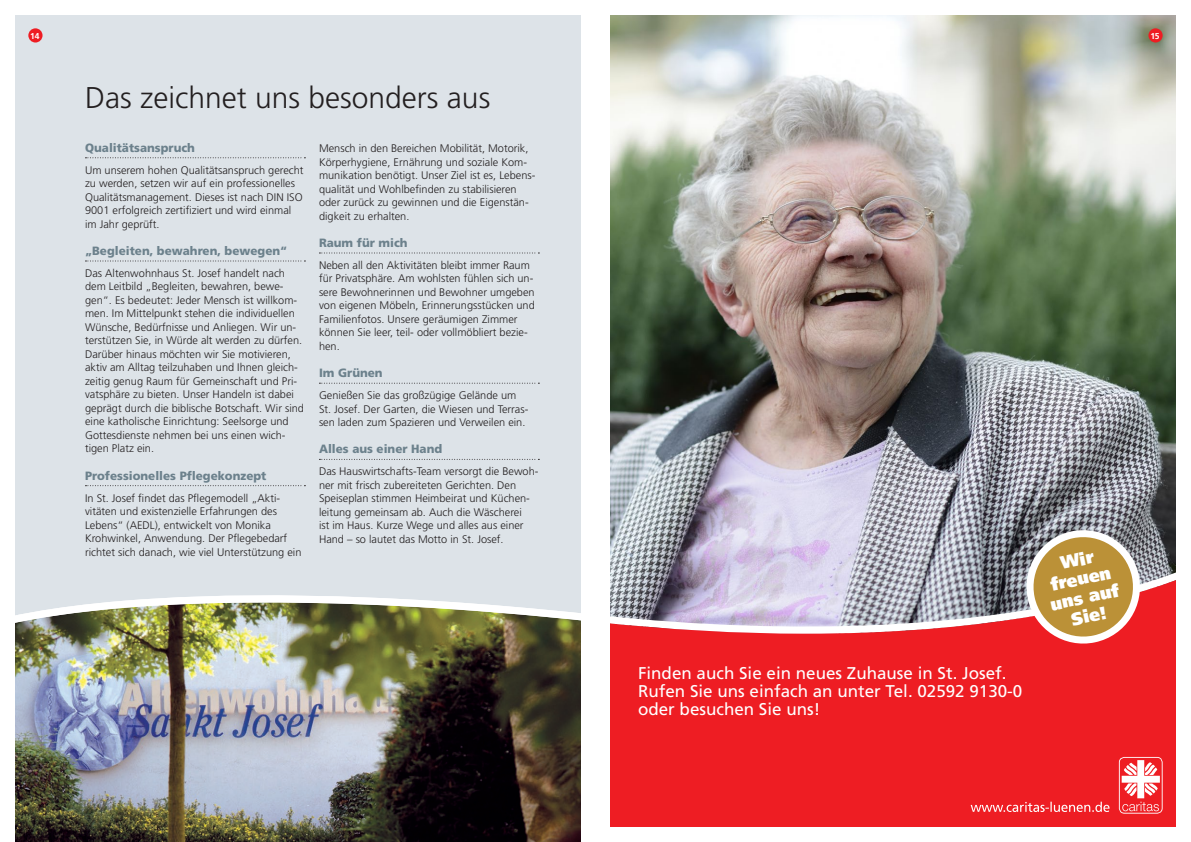
<style>
.page{position:relative;width:1191px;height:842px;background:#fff}
.page>*{position:absolute;margin:0;border:0;box-sizing:border-box;transform-origin:0 0}
.t1{font:300 30px "Frutiger LT";color:#231f20}
.t2{font:900 18px/19px "Frutiger LT";color:#fff;text-align:center;scale:.95 1}
.t3{font:17px/18px "Frutiger LT";color:#fff}
.t4{font:900 12px "Frutiger LT";color:#6c818c}
.t5{font:300 11px/13.5px "Frutiger LT";color:#231f20}
.t6{font:700 8.5px "Frutiger LT";color:#fff}
</style>
<div class="page">
<img style="left:610px;top:15px;width:566px;height:548px">
<svg style="left:610px;top:563px;width:566px;height:8px;background:#a8a6b5"></svg>
<svg style="left:610px;top:571px;width:566px;height:256px;background:#e33940"></svg>
<div style="left:15px;top:15px;width:566px;height:575px;background:#dde3e8"></div>
<img style="left:15px;top:628px;width:566px;height:214px">
<svg style="left:85px;top:157px;width:220px;height:1px"></svg>
<svg style="left:85px;top:261px;width:220px;height:1px"></svg>
<svg style="left:85px;top:485px;width:220px;height:1px"></svg>
<svg style="left:319px;top:253px;width:220px;height:1px"></svg>
<svg style="left:319px;top:383px;width:220px;height:1px"></svg>
<svg style="left:319px;top:459px;width:220px;height:1px"></svg>
<img style="left:15px;top:590px;width:566px;height:38px">
<svg style="left:1025px;top:529px;width:116px;height:118px"></svg>
<div style="left:1148px;top:28px;width:14px;height:15px;background:#ee1d23;border-radius:50%"></div>
<svg style="left:1118px;top:757px;width:44px;height:57px"></svg>
<svg style="left:970px;top:802px;width:139px;height:10px"></svg>
<div style="left:28px;top:28px;width:15px;height:15px;background:#ee1d23;border-radius:50%"></div>
<p class="t6" style="left:30px;top:31px;width:11px">14</p>
<p class="t6" style="left:1150px;top:31px;width:11px">15</p>
<h1 class="t1" style="left:85px;top:80px;width:407px">Das zeichnet uns besonders aus</h1>
<p class="t4" style="left:85px;top:140px;width:111px">Qualitätsanspruch</p>
<p class="t5" style="left:85px;top:163px;width:220px">Um unserem hohen Qualitätsanspruch gerecht zu werden, setzen wir auf ein professionelles Qualitätsmanagement. Dieses ist nach DIN ISO 9001 erfolgreich zertifiziert und wird einmal im Jahr geprüft.</p>
<p class="t4" style="left:85px;top:243px;width:204px">„Begleiten, bewahren, bewegen“</p>
<p class="t5" style="left:85px;top:267px;width:220px">Das Altenwohnhaus St. Josef handelt nach dem Leitbild „Begleiten, bewahren, bewe&shy;gen“. Es bedeutet: Jeder Mensch ist willkom&shy;men. Im Mittelpunkt stehen die individuellen Wünsche, Bedürfnisse und Anliegen. Wir un&shy;terstützen Sie, in Würde alt werden zu dürfen.<br>Darüber hinaus möchten wir Sie motivieren, aktiv am Alltag teilzuhaben und Ihnen gleich&shy;zeitig genug Raum für Gemeinschaft und Pri&shy;vatsphäre zu bieten. Unser Handeln ist dabei geprägt durch die biblische Botschaft. Wir sind eine katholische Einrichtung: Seelsorge und Gottesdienste nehmen bei uns einen wich&shy;tigen Platz ein.</p>
<p class="t4" style="left:85px;top:468px;width:183px">Professionelles Pflegekonzept</p>
<p class="t5" style="left:85px;top:491px;width:218px">In St. Josef findet das Pflegemodell „Akti&shy;vitäten und existenzielle Erfahrungen des Lebens“ (AEDL), entwickelt von Monika Krohwinkel, Anwendung. Der Pflegebedarf richtet sich danach, wie viel Unterstützung ein</p>
<p class="t5" style="left:319px;top:142px;width:218px">Mensch in den Bereichen Mobilität, Motorik, Körperhygiene, Ernährung und soziale Kom&shy;munikation benötigt. Unser Ziel ist es, Lebens&shy;qualität und Wohlbefinden zu stabilisieren oder zurück zu gewinnen und die Eigenstän&shy;digkeit zu erhalten.</p>
<p class="t4" style="left:319px;top:235px;width:90px">Raum für mich</p>
<p class="t5" style="left:319px;top:259px;width:217px">Neben all den Aktivitäten bleibt immer Raum für Privatsphäre. Am wohlsten fühlen sich un&shy;sere Bewohnerinnen und Bewohner umgeben von eigenen Möbeln, Erinnerungsstücken und Familienfotos. Unsere geräumigen Zimmer können Sie leer, teil- oder vollmöbliert bezie&shy;hen.</p>
<p class="t4" style="left:319px;top:366px;width:65px">Im Grünen</p>
<p class="t5" style="left:319px;top:389px;width:211px">Genießen Sie das großzügige Gelände um<br>St. Josef. Der Garten, die Wiesen und Terras&shy;sen laden zum Spazieren und Verweilen ein.</p>
<p class="t4" style="left:319px;top:442px;width:125px">Alles aus einer Hand</p>
<p class="t5" style="left:319px;top:465px;width:221px">Das Hauswirtschafts-Team versorgt die Bewoh&shy;ner mit frisch zubereiteten Gerichten. Den Speiseplan stimmen Heimbeirat und Küchen&shy;leitung gemeinsam ab. Auch die Wäscherei<br>ist im Haus. Kurze Wege und alles aus einer Hand – so lautet das Motto in St. Josef.</p>
<h3 class="t3" style="left:638px;top:664px;width:386px">Finden auch Sie ein neues Zuhause in St. Josef.<br>Rufen Sie uns einfach an unter Tel. 02592 9130-0 oder besuchen Sie uns!</h3>
<h2 class="t2" style="left:1040px;top:558px;width:75px;rotate:-12deg">Wir freuen uns auf<br>Sie!</h2>
</div>
